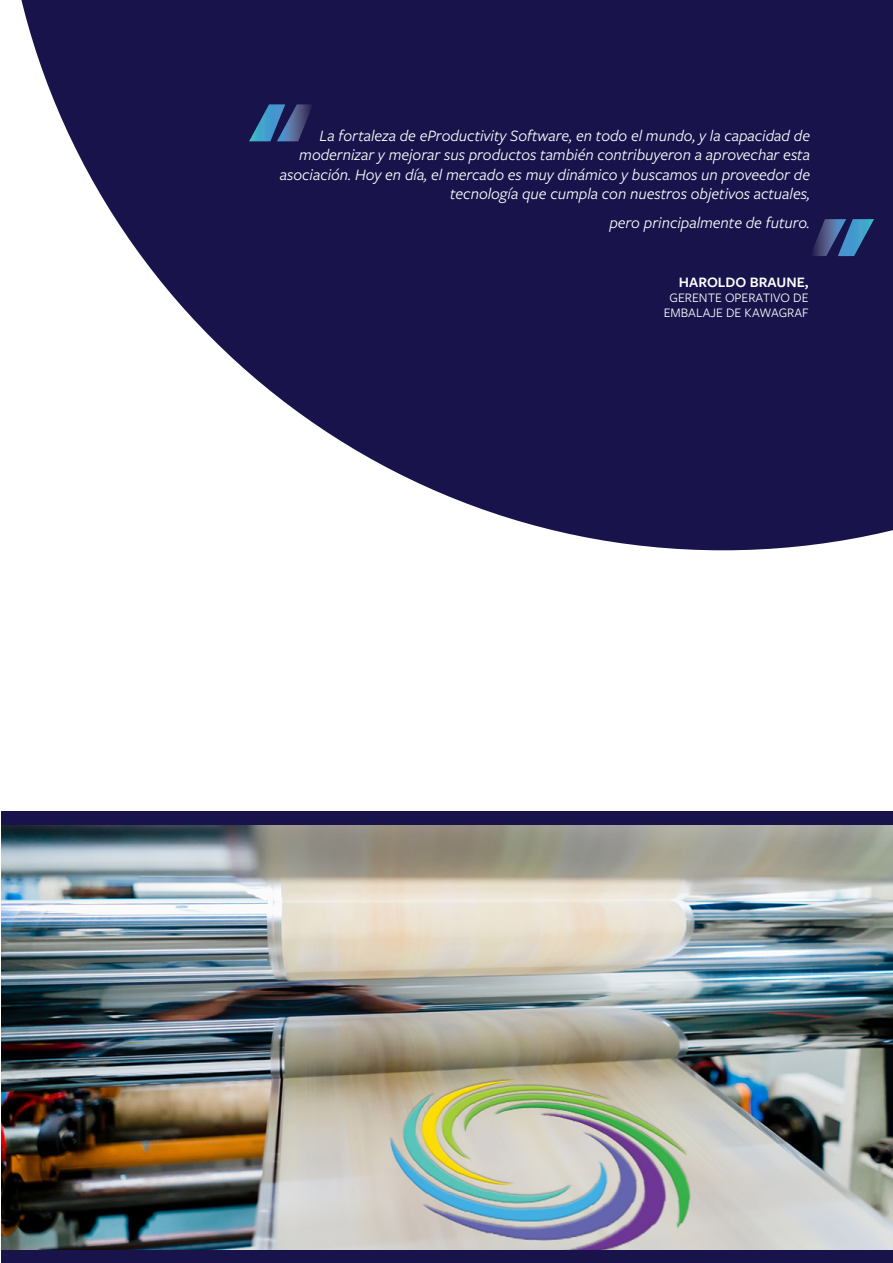
<style>
.page{position:relative;width:893px;height:1263px;background:#fff}
.page>*{position:absolute;margin:0;border:0;box-sizing:border-box;transform-origin:0 0}
.INTRO_PARAGRAPH_BL{font:italic 16.5px/19.5px "Freight Sans Pro";color:#fff;text-align:right}
.t1{font:600 15px "Freight Sans Pro";color:#fff}
.t2{font:13.5px "Freight Sans Pro";color:#fff}
</style>
<div class="page">
<svg style="left:21px;top:0;width:872px;height:550px;fill:#18134b"></svg>
<svg style="left:249px;top:104px;width:64px;height:37px;background:#345285"></svg>
<svg style="left:810px;top:219px;width:64px;height:37px;background:#345184"></svg>
<div style="left:2px;top:811px;width:891px;height:452px;background:#18134b"></div>
<img style="left:2px;top:825px;width:891px;height:425px">
<p class="INTRO_PARAGRAPH_BL" style="left:280px;top:125px;width:532px">La fortaleza de eProductivity Software, en todo el mundo, y la capacidad de modernizar y mejorar sus productos también contribuyeron a aprovechar esta asociación. Hoy en día, el mercado es muy dinámico y buscamos un proveedor de tecnología que cumpla con nuestros objetivos actuales,</p>
<p class="INTRO_PARAGRAPH_BL" style="left:609px;top:212px;width:202px">pero principalmente de futuro.</p>
<p class="t1" style="left:679px;top:272px;width:131px">HAROLDO BRAUNE,</p>
<p class="t2" style="left:670px;top:289px;width:140px">GERENTE OPERATIVO DE</p>
<p class="t2" style="left:664px;top:304px;width:146px">EMBALAJE DE KAWAGRAF</p>
</div>
